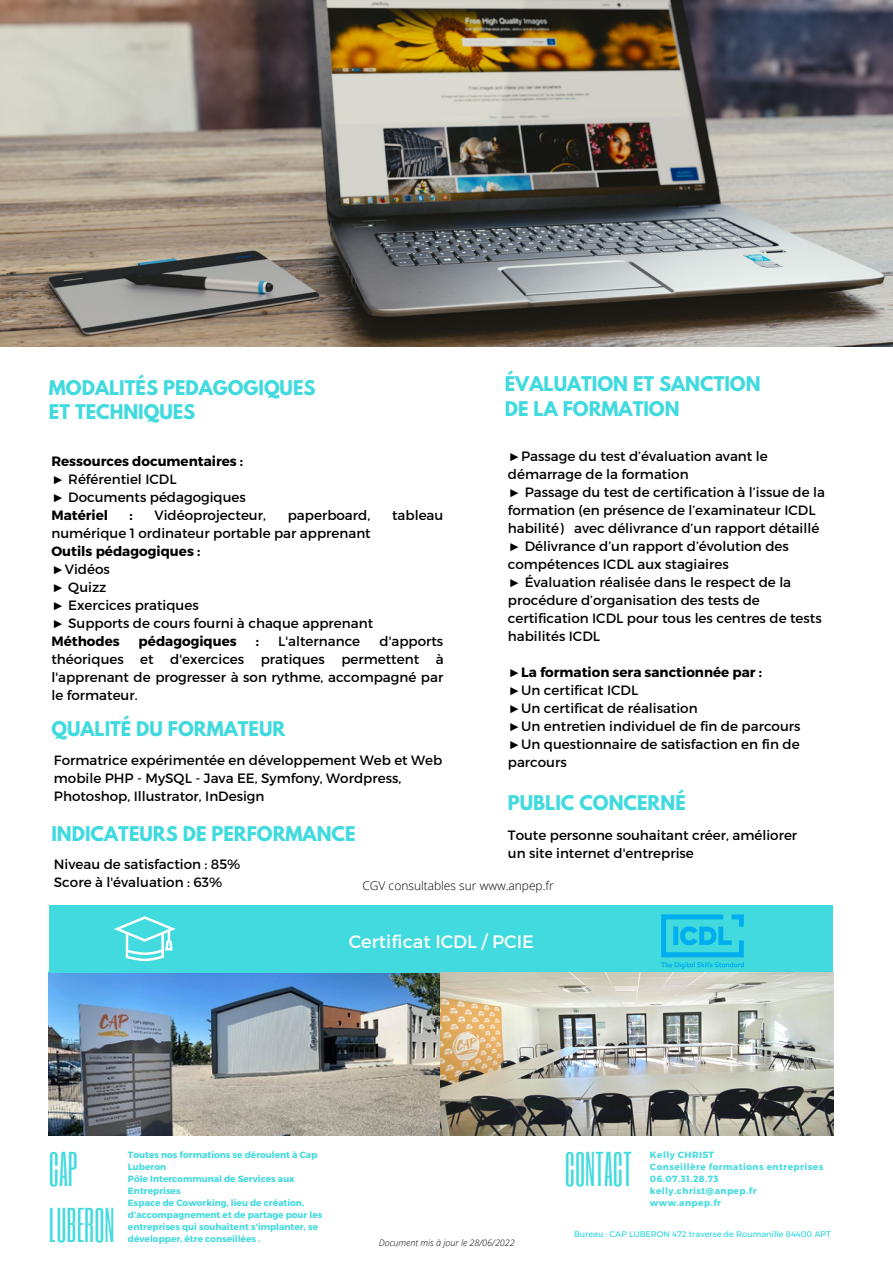
<style>
.page{position:relative;width:893px;height:1264px;background:#fff}
.page>*{position:absolute;margin:0;border:0;box-sizing:border-box;transform-origin:0 0}
.t1{font:40.5px/56.2px "Six Caps";color:#41dade}
.t2{font:700 18px/24.8px "League Spartan";color:#41dade}
.t3{font:18px "Montserrat";color:#fff}
.t4{font:13.5px/18px "Montserrat";color:#000}
.t5{font:700 13.5px "Montserrat";color:#000}
.t6{font:300 12px "Open Sans";color:#000}
.t7{font:700 9px/12px "Montserrat";color:#41dade}
.t8{font:700 9px/12px "Montserrat";letter-spacing:.05em;color:#41dade}
.t9{font:italic 300 9px "Open Sans";color:#000}
.t10{font:8.25px "Montserrat";color:#41dade}
.s1{font-family:"Liberation Serif"}
.s2{font-weight:700}
</style>
<div class="page">
<img style="left:49px;top:972px;width:392px;height:163px">
<div style="left:49px;top:904px;width:783px;height:68px;background:#41dade"></div>
<svg style="left:114px;top:916px;width:62px;height:45px"></svg>
<img style="left:441px;top:972px;width:392px;height:163px">
<img style="left:625px;top:904px;width:154px;height:76px">
<img style="left:0;top:0;width:892px;height:346px">
<h2 class="t2" style="left:49px;top:377px;width:268px">MODALITÉS PEDAGOGIQUES<br>ET TECHNIQUES</h2>
<h2 class="t2" style="left:505px;top:374px;width:257px">ÉVALUATION ET SANCTION<br>DE LA FORMATION</h2>
<p class="t4" style="left:508px;top:447px;width:319px"><span class="s1">►</span>Passage du test d’évaluation avant le démarrage de la formation<br><span class="s1">►</span> Passage du test de certification à l’issue de la formation (en présence de l’examinateur ICDL habilité) avec délivrance d’un rapport détaillé <span class="s1">►</span> Délivrance d’un rapport d’évolution des compétences ICDL aux stagiaires<br><span class="s1">►</span> Évaluation réalisée dans le respect de la procédure d’organisation des tests de certification ICDL pour tous les centres de tests habilités ICDL</p>
<p class="t4" style="left:508px;top:662px;width:294px"><span class="s1">►</span><span class="s2">La formation sera sanctionnée par :<br></span><span class="s1">►</span>Un certificat ICDL<br><span class="s1">►</span>Un certificat de réalisation<br><span class="s1">►</span>Un entretien individuel de fin de parcours <span class="s1">►</span>Un questionnaire de satisfaction en fin de parcours</p>
<p class="t4" style="left:51px;top:451px;width:196px"><span class="s2">Ressources documentaires : </span><span class="s1">►</span> Référentiel ICDL<br><span class="s1">►</span> Documents pédagogiques<br><span class="s2">Matériel</span></p>
<p class="t5" style="left:129px;top:506px;width:5px">:</p>
<p class="t4" style="left:154px;top:505px;width:113px">Vidéoprojecteur,</p>
<p class="t4" style="left:288px;top:505px;width:84px">paperboard,</p>
<p class="t4" style="left:392px;top:505px;width:53px">tableau</p>
<p class="t4" style="left:51px;top:523px;width:321px">numérique 1 ordinateur portable par apprenant</p>
<p class="t4" style="left:51px;top:541px;width:323px"><span class="s2">Outils pédagogiques :<br></span><span class="s1">►</span>Vidéos<br><span class="s1">►</span> Quizz<br><span class="s1">►</span> Exercices pratiques<br><span class="s1">►</span> Supports de cours fourni à chaque apprenant<br><span class="s2">Méthodes</span></p>
<p class="t5" style="left:139px;top:632px;width:100px">pédagogiques</p>
<p class="t5" style="left:256px;top:632px;width:5px">:</p>
<p class="t4" style="left:278px;top:631px;width:83px">L'alternance</p>
<p class="t4" style="left:51px;top:631px;width:393px;text-align:justify;text-indent:328px">d'apports théoriques et d'exercices pratiques permettent à l'apprenant de progresser à son rythme, accompagné par le formateur.</p>
<h2 class="t2" style="left:51px;top:718px;width:235px">QUALITÉ DU FORMATEUR</h2>
<p class="t4" style="left:54px;top:750px;width:390px">Formatrice expérimentée en développement Web et Web mobile PHP - MySQL - Java EE, Symfony, Wordpress,<br>Photoshop, Illustrator, InDesign</p>
<h2 class="t2" style="left:508px;top:792px;width:179px">PUBLIC CONCERNÉ</h2>
<p class="t4" style="left:508px;top:825px;width:291px">Toute personne souhaitant créer, améliorer un site internet d'entreprise</p>
<h2 class="t2" style="left:51px;top:824px;width:305px">INDICATEURS DE PERFORMANCE</h2>
<p class="t4" style="left:54px;top:854px;width:188px">Niveau de satisfaction : 85%<br>Score à l'évaluation : 63%</p>
<p class="t6" style="left:362px;top:876px;width:193px">CGV consultables sur www.anpep.fr</p>
<h2 class="t3" style="left:349px;top:930px;width:187px">Certificat ICDL / PCIE</h2>
<p class="t7" style="left:128px;top:1148px;width:196px">Toutes nos formations se déroulent à Cap<br>Luberon<br>Pôle Intercommunal de Services aux<br>Entreprises<br>Espace de Coworking, lieu de création, d'accompagnement et de partage pour les entreprises qui souhaitent s'implanter, se développer, être conseillées .</p>
<h1 class="t1" style="left:49px;top:1139px;width:67px">CAP<br>LUBERON</h1>
<p class="t8" style="left:650px;top:1148px;width:175px">Kelly CHRIST<br>Conseillère formations entreprises<br>06.07.31.28.73 kelly.christ@anpep.fr www.anpep.fr</p>
<h1 class="t1" style="left:565px;top:1139px;width:68px">CONTACT</h1>
<p class="t10" style="left:574px;top:1228px;width:258px">Bureau : CAP LUBERON 472 traverse de Roumanille 84400 APT</p>
<p class="t9" style="left:379px;top:1236px;width:137px">Document mis à jour le 28/06/2022</p>
</div>
